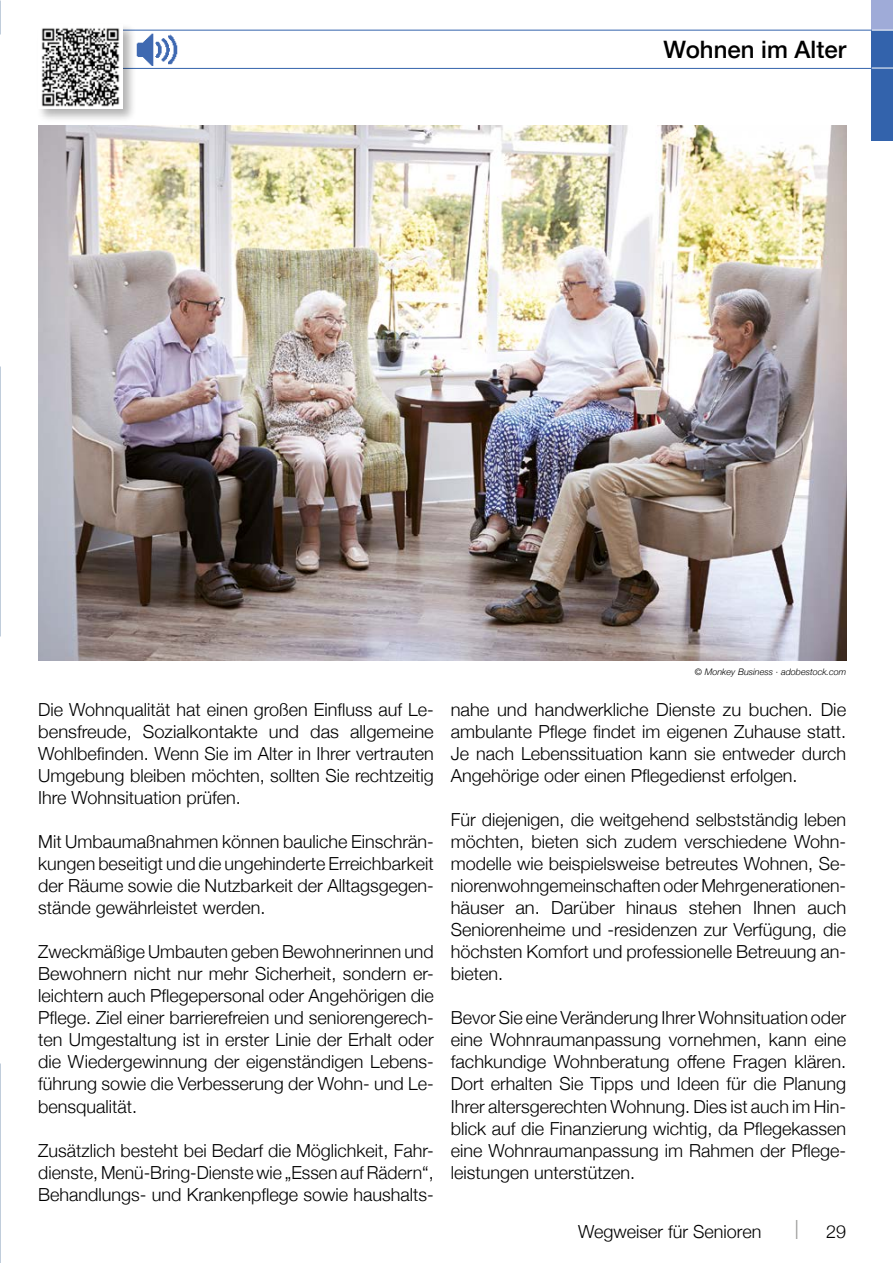
<style>
.page{position:relative;width:893px;height:1263px;background:#fff}
.page>*{position:absolute;margin:0;border:0;box-sizing:border-box;transform-origin:0 0}
.t1{font:500 24px "Helvetica Neue";color:#000}
.t2{font:300 18px/22px "Helvetica Neue";color:#000;text-align:justify}
.t3{font:italic 300 9px "Helvetica Neue";color:#000}
.s1{font-size:26.4px;color:#9d9d9c}
</style>
<div class="page">
<div style="left:872px;top:0;width:21px;height:30px;background:#9fabd8"></div>
<div style="left:872px;top:30px;width:21px;height:110px;background:#3363ac"></div>
<hr style="left:38px;top:30px;width:834px;height:1px;background:#3363ac">
<hr style="left:38px;top:68px;width:834px;height:1px;background:#3363ac">
<svg style="left:872px;top:68px;width:21px;height:1px"></svg>
<svg style="left:872px;top:30px;width:21px;height:1px"></svg>
<img style="left:38px;top:125px;width:808px;height:535px">
<img style="left:136px;top:33px;width:42px;height:33px">
<div style="left:36px;top:23px;width:100px;height:100px;background:#000;opacity:.3"></div>
<div style="left:38px;top:25px;width:84px;height:84px;background:#fff"></div>
<img style="left:41px;top:28px;width:79px;height:79px">
<img style="left:0;top:367px;width:1px;height:379px">
<img style="left:0;top:0;width:136px;height:24px">
<h1 class="t1" style="left:663px;top:31px;width:184px">Wohnen im Alter</h1>
<p class="t2" style="left:38px;top:697px;width:397px">Die Wohnqualität hat einen großen Einfluss auf Le&shy;bensfreude, Sozialkontakte und das allgemeine Wohlbefinden. Wenn Sie im Alter in Ihrer vertrauten Umgebung bleiben möchten, sollten Sie rechtzeitig Ihre Wohnsituation prüfen.</p>
<p class="t2" style="left:38px;top:829px;width:397px">Mit Umbaumaßnahmen können bauliche Einschrän&shy;kungen beseitigt und die ungehinderte Erreichbarkeit der Räume sowie die Nutzbarkeit der Alltagsgegen&shy;stände gewährleistet werden.</p>
<p class="t2" style="left:38px;top:939px;width:397px">Zweckmäßige Umbauten geben Bewohnerinnen und Bewohnern nicht nur mehr Sicherheit, sondern er&shy;leichtern auch Pflegepersonal oder Angehörigen die Pflege. Ziel einer barrierefreien und seniorengerech&shy;ten Umgestaltung ist in erster Linie der Erhalt oder die Wiedergewinnung der eigenständigen Lebens&shy;führung sowie die Verbesserung der Wohn- und Le&shy;bensqualität.</p>
<p class="t2" style="left:38px;top:1138px;width:397px">Zusätzlich besteht bei Bedarf die Möglichkeit, Fahr&shy;dienste, Menü-Bring-Dienste wie „Essen auf Rädern“, Behandlungs- und Krankenpflege sowie haushalts-</p>
<p class="t3" style="left:695px;top:665px;width:153px">© Monkey Business · adobestock.com</p>
<p class="t2" style="left:451px;top:697px;width:397px">nahe und handwerkliche Dienste zu buchen. Die ambulante Pflege findet im eigenen Zuhause statt.<br>Je nach Lebenssituation kann sie entweder durch Angehörige oder einen Pflegedienst erfolgen.</p>
<p class="t2" style="left:451px;top:807px;width:397px">Für diejenigen, die weitgehend selbstständig leben möchten, bieten sich zudem verschiedene Wohn&shy;modelle wie beispielsweise betreutes Wohnen, Se&shy;niorenwohngemeinschaften oder Mehrgenerationen&shy;häuser an. Darüber hinaus stehen Ihnen auch Seniorenheime und -residenzen zur Verfügung, die höchsten Komfort und professionelle Betreuung an&shy;bieten.</p>
<p class="t2" style="left:451px;top:1005px;width:397px">Bevor Sie eine Veränderung Ihrer Wohnsituation oder eine Wohnraumanpassung vornehmen, kann eine fachkundige Wohnberatung offene Fragen klären.<br>Dort erhalten Sie Tipps und Ideen für die Planung Ihrer altersgerechten Wohnung. Dies ist auch im Hin&shy;blick auf die Finanzierung wichtig, da Pflegekassen eine Wohnraumanpassung im Rahmen der Pflege&shy;leistungen unterstützen.</p>
<p class="t2" style="left:578px;top:1219px;width:185px">Wegweiser für Senioren</p>
<p class="t2" style="left:795px;top:1219px;width:53px"><span class="s1">I</span> 29</p>
</div>
